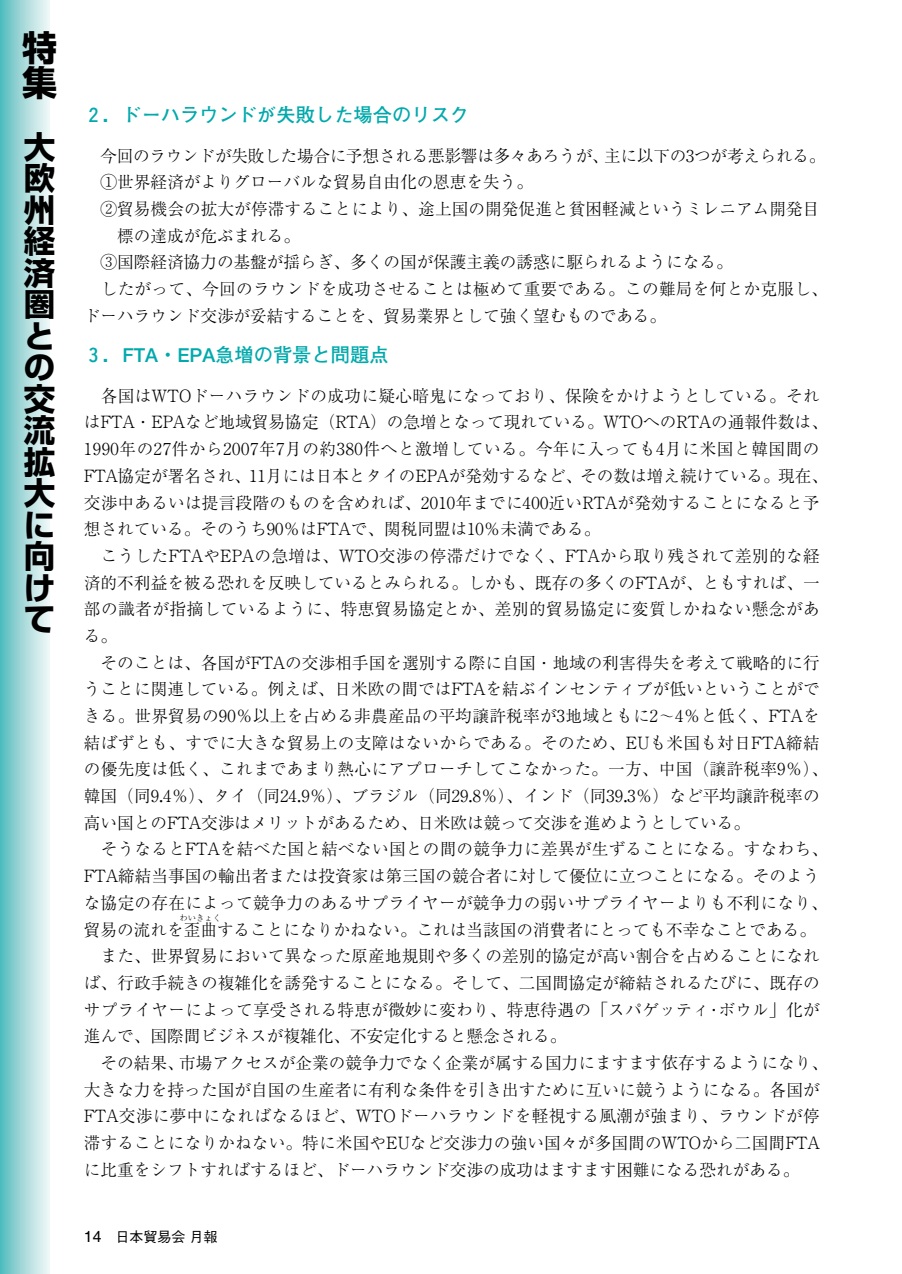
<style>
.page{position:relative;width:902px;height:1274px;background:#fff}
.page>*{position:absolute;margin:0;border:0;box-sizing:border-box;transform-origin:0 0}
.t1{font:700 35px/35px "Shin Go";color:#000}
.t2{font:700 31.5px/31.5px "Shin Go";color:#000;text-align:justify}
.t3{font:700 19.25px "Futo Go B101";color:#00a9ac}
.t4{font:300 16.62px/26.8px "Ryumin";letter-spacing:.005em;color:#000}
.t5{font:300 16.62px "Ryumin";letter-spacing:-.015em;color:#000}
.t6{font:500 14px "Gothic BBB";color:#000}
.t7{font:300 8.4px "Ryumin";color:#000}
.s1{font-family:"Ryumin Num";font-weight:400}
.s2{font-family:"Rm Alpha";font-weight:400}
.s3{font-family:"Helvetica";font-weight:400;font-size:15.75px}
</style>
<div class="page">
<div style="left:0;top:0;width:50px;height:1274px;background:linear-gradient(to right,#57bcbe,#f5f8f8)"></div>
<h1 class="t1" style="left:22px;top:35px;width:36px">特集</h1>
<h2 class="t2" style="left:24px;top:136px;width:33px">大欧州経済圏との交流拡大に向けて</h2>
<p class="t3" style="left:84px;top:107px;width:387px">２．ドーハラウンドが失敗した場合のリスク</p>
<p class="t5" style="left:100px;top:150px;width:726px">今回のラウンドが失敗した場合に予想される悪影響は多々あろうが、主に以下の<span class="s1">3</span>つが考えられる。</p>
<p class="t4" style="left:100px;top:171px;width:434px">①世界経済がよりグローバルな貿易自由化の恩恵を失う。</p>
<p class="t4" style="left:100px;top:198px;width:720px">②貿易機会の拡大が停滞することにより、途上国の開発促進と貧困軽減というミレニアム開発目</p>
<p class="t4" style="left:117px;top:224px;width:184px">標の達成が危ぶまれる。</p>
<p class="t4" style="left:100px;top:251px;width:633px">③国際経済協力の基盤が揺らぎ、多くの国が保護主義の誘惑に駆られるようになる。</p>
<p class="t4" style="left:101px;top:278px;width:728px">したがって、今回のラウンドを成功させることは極めて重要である。この難局を何とか克服し、</p>
<p class="t4" style="left:84px;top:304px;width:583px">ドーハラウンド交渉が妥結することを、貿易業界として強く望むものである。</p>
<p class="t3" style="left:84px;top:347px;width:306px">３．FTA・EPA急増の背景と問題点</p>
<p class="t4" style="left:84px;top:384px;width:745px;text-indent:17px">各国は<span class="s2">WTO</span>ドーハラウンドの成功に疑心暗鬼になっており、保険をかけようとしている。それは<span class="s2">FTA</span>・<span class="s2">EPA</span>など地域貿易協定（<span class="s2">RTA</span>）の急増となって現れている。<span class="s2">WTO</span>への<span class="s2">RTA</span>の通報件数は、<span class="s1">1990</span>年の<span class="s1">27</span>件から<span class="s1">2007</span>年<span class="s1">7</span>月の約<span class="s1">380</span>件へと激増している。今年に入っても<span class="s1">4</span>月に米国と韓国間の<span class="s2">FTA</span>協定が署名され、<span class="s1">11</span>月には日本とタイの<span class="s2">EPA</span>が発効するなど、その数は増え続けている。現在、交渉中あるいは提言段階のものを含めれば、<span class="s1">2010</span>年までに<span class="s1">400</span>近い<span class="s2">RTA</span>が発効することになると予想されている。そのうち<span class="s1">90</span>％は<span class="s2">FTA</span>で、関税同盟は<span class="s1">10</span>％未満である。</p>
<p class="t4" style="left:84px;top:545px;width:737px;text-align:justify;text-indent:17px">こうした<span class="s2">FTA</span>や<span class="s2">EPA</span>の急増は、<span class="s2">WTO</span>交渉の停滞だけでなく、<span class="s2">FTA</span>から取り残されて差別的な経済的不利益を被る恐れを反映しているとみられる。しかも、既存の多くの<span class="s2">FTA</span>が、ともすれば、一部の識者が指摘しているように、特恵貿易協定とか、差別的貿易協定に変質しかねない懸念がある。</p>
<p class="t4" style="left:84px;top:651px;width:745px;text-indent:17px">そのことは、各国が<span class="s2">FTA</span>の交渉相手国を選別する際に自国・地域の利害得失を考えて戦略的に行うことに関連している。例えば、日米欧の間では<span class="s2">FTA</span>を結ぶインセンティブが低いということができる。世界貿易の<span class="s1">90</span>％以上を占める非農産品の平均譲許税率が<span class="s1">3</span>地域ともに<span class="s1">2</span>～<span class="s1">4</span>％と低く、<span class="s2">FTA</span>を結ばずとも、すでに大きな貿易上の支障はないからである。そのため、<span class="s2">EU</span>も米国も対日<span class="s2">FTA</span>締結の優先度は低く、これまであまり熱心にアプローチしてこなかった。一方、中国（譲許税率<span class="s1">9</span>％）、韓国（同<span class="s1">9</span><span class="s2">.</span><span class="s1">4</span>％）、タイ（同<span class="s1">24</span><span class="s2">.</span><span class="s1">9</span>％）、ブラジル（同<span class="s1">29</span><span class="s2">.</span><span class="s1">8</span>％）、インド（同<span class="s1">39</span><span class="s2">.</span><span class="s1">3</span>％）など平均譲許税率の高い国との<span class="s2">FTA</span>交渉はメリットがあるため、日米欧は競って交渉を進めようとしている。</p>
<p class="t4" style="left:84px;top:838px;width:745px;text-indent:17px">そうなると<span class="s2">FTA</span>を結べた国と結べない国との間の競争力に差異が生ずることになる。すなわち、<span class="s2">FTA</span>締結当事国の輸出者または投資家は第三国の競合者に対して優位に立つことになる。そのような協定の存在によって競争力のあるサプライヤーが競争力の弱いサプライヤーよりも不利になり、貿易の流れを歪曲することになりかねない。これは当該国の消費者にとっても不幸なことである。</p>
<p class="t7" style="left:179px;top:915px;width:43px">わいきょく</p>
<p class="t4" style="left:84px;top:945px;width:737px;text-align:justify;text-indent:17px">また、世界貿易において異なった原産地規則や多くの差別的協定が高い割合を占めることになれば、行政手続きの複雑化を誘発することになる。そして、二国間協定が締結されるたびに、既存のサプライヤーによって享受される特恵が微妙に変わり、特恵待遇の「スパゲッティ･ボウル」化が進んで、国際間ビジネスが複雑化、不安定化すると懸念される。</p>
<p class="t4" style="left:84px;top:1052px;width:745px;text-indent:17px">その結果、市場アクセスが企業の競争力でなく企業が属する国力にますます依存するようになり、大きな力を持った国が自国の生産者に有利な条件を引き出すために互いに競うようになる。各国が<span class="s2">FTA</span>交渉に夢中になればなるほど、<span class="s2">WTO</span>ドーハラウンドを軽視する風潮が強まり、ラウンドが停滞することになりかねない。特に米国や<span class="s2">EU</span>など交渉力の強い国々が多国間の<span class="s2">WTO</span>から二国間<span class="s2">FTA</span>に比重をシフトすればするほど、ドーハラウンド交渉の成功はますます困難になる恐れがある。</p>
<p class="t6" style="left:84px;top:1231px;width:135px"><span class="s3">14</span> 日本貿易会月報</p>
</div>
